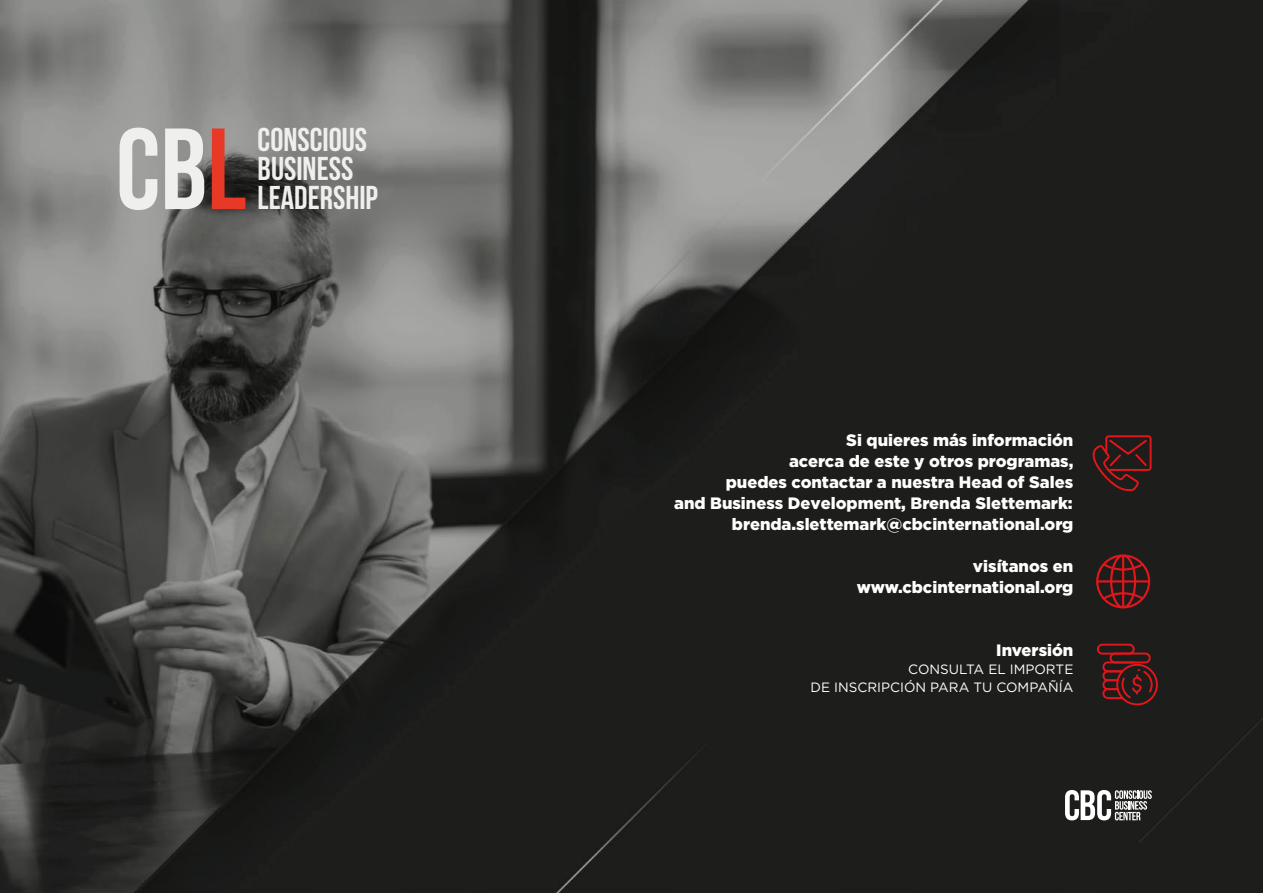
<style>
.page{position:relative;width:1263px;height:893px;background:#fff}
.page>*{position:absolute;margin:0;border:0;box-sizing:border-box;transform-origin:0 0}
.t1{font:700 115.2px "Bebas Neue";color:#efefee}
.t2{font:700 32.85px/29.1px "Bebas Neue";color:#efefee}
.t3{font:900 16.5px/21px "Gotham";color:#fff;text-align:right}
.t4{font:13.5px/18px "Gotham";color:#fff;text-align:right}
.s1{color:#e73828}
</style>
<div class="page">
<img style="left:0;top:0;width:1263px;height:893px">
<svg style="left:1065px;top:790px;width:87px;height:30px"></svg>
<svg style="left:1096px;top:554px;width:54px;height:54px;background:#5b1a1b"></svg>
<svg style="left:1087px;top:434px;width:65px;height:58px;background:#401b1b"></svg>
<div style="left:1097px;top:644px;width:38px;height:11px;border:2px solid #e3161c;border-radius:4px"></div>
<div style="left:1109px;top:653px;width:42px;height:10px;border:2px solid #e3161c;border-radius:4px"></div>
<div style="left:1116px;top:664px;width:42px;height:41px;border:2px solid #e3161c;border-radius:50%"></div>
<svg style="left:1101px;top:660px;width:52px;height:40px;background:#551a1b"></svg>
<h1 class="t1" style="left:116px;top:106px;width:132px">cb<span class="s1">l</span></h1>
<h2 class="t2" style="left:258px;top:125px;width:122px">CONSCIOUS<br>BUSINESS<br>LEADERSHIP</h2>
<p class="t3" style="left:674px;top:429px;width:401px">Si quieres más información<br>acerca de este y otros programas,<br>puedes contactar a nuestra Head of Sales<br>and Business Development, Brenda Slettemark: brenda.slettemark@cbcinternational.org</p>
<p class="t3" style="left:857px;top:555px;width:218px">visítanos en www.cbcinternational.org</p>
<p class="t3" style="left:996px;top:639px;width:79px">Inversión</p>
<p class="t4" style="left:810px;top:660px;width:264px">CONSULTA EL IMPORTE<br>DE INSCRIPCIÓN PARA TU COMPAÑÍA</p>
</div>
